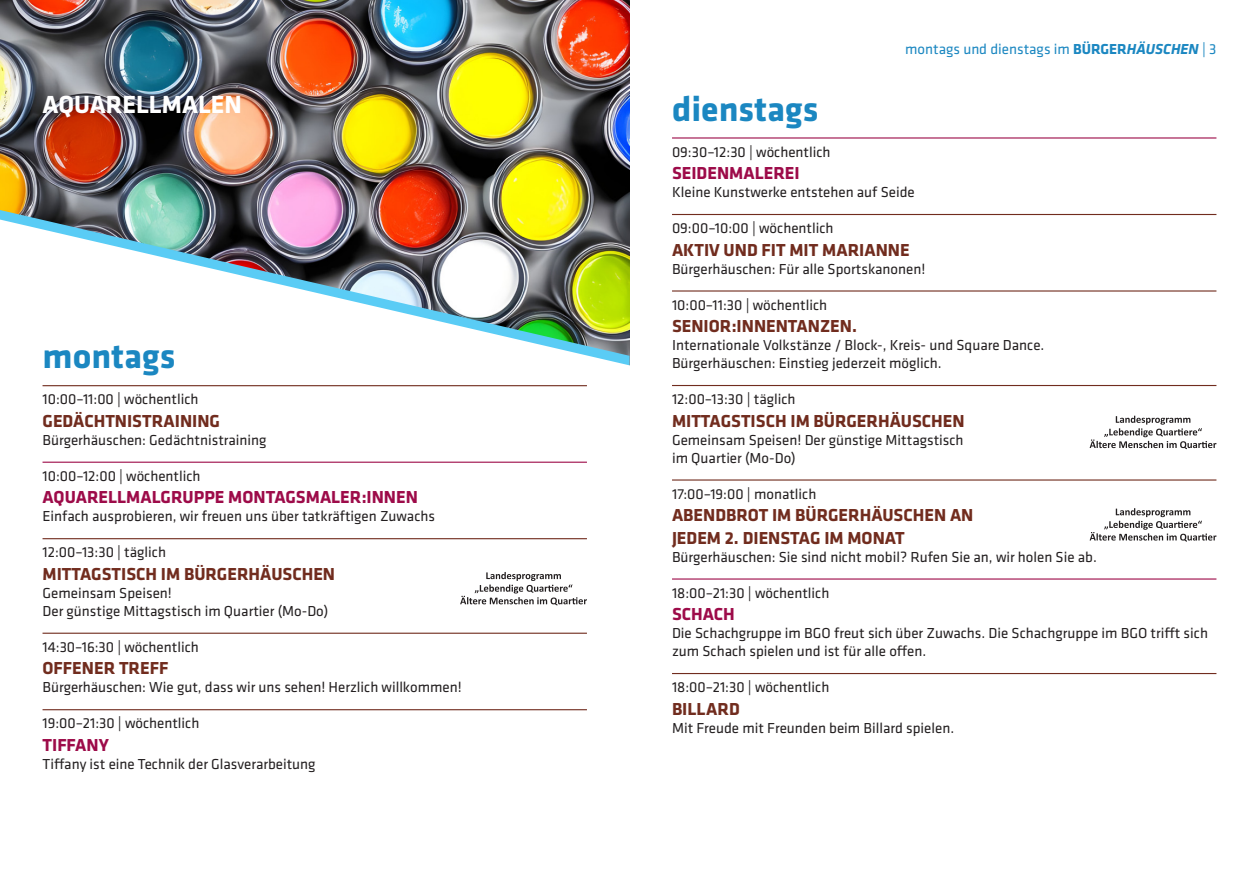
<style>
.page{position:relative;width:1259px;height:893px;background:#fff}
.page>*{position:absolute;margin:0;border:0;box-sizing:border-box;transform-origin:0 0}
.t1{font:700 36px "Klavika";color:#1b87c1}
.t2{font:700 25.65px "Klavika";color:#fff}
.t3{font:700 18px "Klavika";color:#712c1e}
.t4{font:700 18px "Klavika";color:#9d0b49}
.t5{font:15px/18px "Klavika";color:#231f20}
.t6{font:15px "Klavika";color:#1b87c1}
.s1{font-weight:700}
.s2{font-weight:700;font-style:italic}
</style>
<div class="page">
<img style="left:0;top:0;width:629px;height:210px">
<img style="left:0;top:210px;width:629px;height:10px">
<svg style="left:2px;top:220px;width:628px;height:413px"></svg>
<hr style="left:43px;top:385px;width:544px;height:1px;background:#712c1e">
<hr style="left:43px;top:462px;width:544px;height:1px;background:#9d0b49">
<hr style="left:43px;top:538px;width:544px;height:1px;background:#712c1e">
<hr style="left:43px;top:633px;width:544px;height:1px;background:#712c1e">
<hr style="left:43px;top:709px;width:544px;height:1px;background:#712c1e">
<hr style="left:672px;top:137px;width:544px;height:2px;background:#9d0b49">
<hr style="left:672px;top:214px;width:544px;height:1px;background:#712c1e">
<hr style="left:672px;top:290px;width:544px;height:2px;background:#712c1e">
<hr style="left:672px;top:385px;width:544px;height:1px;background:#712c1e">
<hr style="left:672px;top:479px;width:544px;height:2px;background:#712c1e">
<hr style="left:672px;top:578px;width:544px;height:2px;background:#9d0b49">
<hr style="left:672px;top:673px;width:544px;height:1px;background:#712c1e">
<svg style="left:1089px;top:416px;width:127px;height:33px"></svg>
<svg style="left:1089px;top:508px;width:127px;height:34px"></svg>
<svg style="left:460px;top:572px;width:127px;height:33px"></svg>
<p class="t2" style="left:43px;top:86px;width:201px">AQUARELLMALEN</p>
<p class="t1" style="left:43px;top:330px;width:134px">montags</p>
<p class="t5" style="left:43px;top:390px;width:158px">10:00–11:00 | wöchentlich</p>
<p class="t3" style="left:43px;top:408px;width:179px">GEDÄCHTNISTRAINING</p>
<p class="t5" style="left:43px;top:430px;width:225px">Bürgerhäuschen: Gedächtnistraining</p>
<p class="t5" style="left:43px;top:466px;width:160px">10:00–12:00 | wöchentlich</p>
<p class="t4" style="left:43px;top:484px;width:377px">AQUARELLMALGRUPPE MONTAGSMALER:INNEN</p>
<p class="t5" style="left:43px;top:507px;width:394px">Einfach ausprobieren, wir freuen uns über tatkräftigen Zuwachs</p>
<p class="t5" style="left:43px;top:543px;width:125px">12:00–13:30 | täglich</p>
<p class="t3" style="left:43px;top:561px;width:294px">MITTAGSTISCH IM BÜRGERHÄUSCHEN</p>
<p class="t5" style="left:43px;top:583px;width:131px">Gemeinsam Speisen!</p>
<p class="t5" style="left:43px;top:601px;width:287px">Der günstige Mittagstisch im Quartier (Mo-Do)</p>
<p class="t5" style="left:43px;top:637px;width:158px">14:30–16:30 | wöchentlich</p>
<p class="t3" style="left:43px;top:655px;width:127px">OFFENER TREFF</p>
<p class="t5" style="left:43px;top:678px;width:421px">Bürgerhäuschen: Wie gut, dass wir uns sehen! Herzlich willkommen!</p>
<p class="t5" style="left:43px;top:714px;width:158px">19:00–21:30 | wöchentlich</p>
<p class="t4" style="left:43px;top:732px;width:68px">TIFFANY</p>
<p class="t5" style="left:43px;top:754px;width:274px">Tiffany ist eine Technik der Glasverarbeitung</p>
<p class="t6" style="left:905px;top:39px;width:313px">montags und dienstags im <span class="s1">BÜRGER</span><span class="s2">HÄUSCHEN</span> | 3</p>
<p class="t1" style="left:672px;top:83px;width:148px">dienstags</p>
<p class="t5" style="left:672px;top:142px;width:160px">09:30–12:30 | wöchentlich</p>
<p class="t4" style="left:672px;top:160px;width:129px">SEIDENMALEREI</p>
<p class="t5" style="left:672px;top:183px;width:244px">Kleine Kunstwerke entstehen auf Seide</p>
<p class="t5" style="left:672px;top:219px;width:163px">09:00–10:00 | wöchentlich</p>
<p class="t3" style="left:672px;top:237px;width:239px">AKTIV UND FIT MIT MARIANNE</p>
<p class="t5" style="left:672px;top:259px;width:255px">Bürgerhäuschen: Für alle Sportskanonen!</p>
<p class="t5" style="left:672px;top:295px;width:157px">10:00–11:30 | wöchentlich</p>
<p class="t3" style="left:672px;top:313px;width:186px">SENIOR:INNENTANZEN.</p>
<p class="t5" style="left:672px;top:336px;width:374px">Internationale Volkstänze / Block-, Kreis- und Square Dance.<br>Bürgerhäuschen: Einstieg jederzeit möglich.</p>
<p class="t5" style="left:672px;top:390px;width:125px">12:00–13:30 | täglich</p>
<p class="t3" style="left:672px;top:408px;width:294px">MITTAGSTISCH IM BÜRGERHÄUSCHEN</p>
<p class="t5" style="left:672px;top:430px;width:293px">Gemeinsam Speisen! Der günstige Mittagstisch</p>
<p class="t5" style="left:672px;top:448px;width:125px">im Quartier (Mo-Do)</p>
<p class="t5" style="left:672px;top:484px;width:146px">17:00–19:00 | monatlich</p>
<p class="t3" style="left:672px;top:502px;width:303px">ABENDBROT IM BÜRGERHÄUSCHEN AN</p>
<p class="t3" style="left:672px;top:525px;width:234px">JEDEM 2. DIENSTAG IM MONAT</p>
<p class="t5" style="left:672px;top:547px;width:426px">Bürgerhäuschen: Sie sind nicht mobil? Rufen Sie an, wir holen Sie ab.</p>
<p class="t5" style="left:672px;top:583px;width:159px">18:00–21:30 | wöchentlich</p>
<p class="t4" style="left:672px;top:601px;width:64px">SCHACH</p>
<p class="t5" style="left:672px;top:624px;width:537px">Die Schachgruppe im BGO freut sich über Zuwachs. Die Schachgruppe im BGO trifft sich zum Schach spielen und ist für alle offen.</p>
<p class="t5" style="left:672px;top:678px;width:159px">18:00–21:30 | wöchentlich</p>
<p class="t3" style="left:672px;top:696px;width:69px">BILLARD</p>
<p class="t5" style="left:672px;top:718px;width:284px">Mit Freude mit Freunden beim Billard spielen.</p>
</div>
